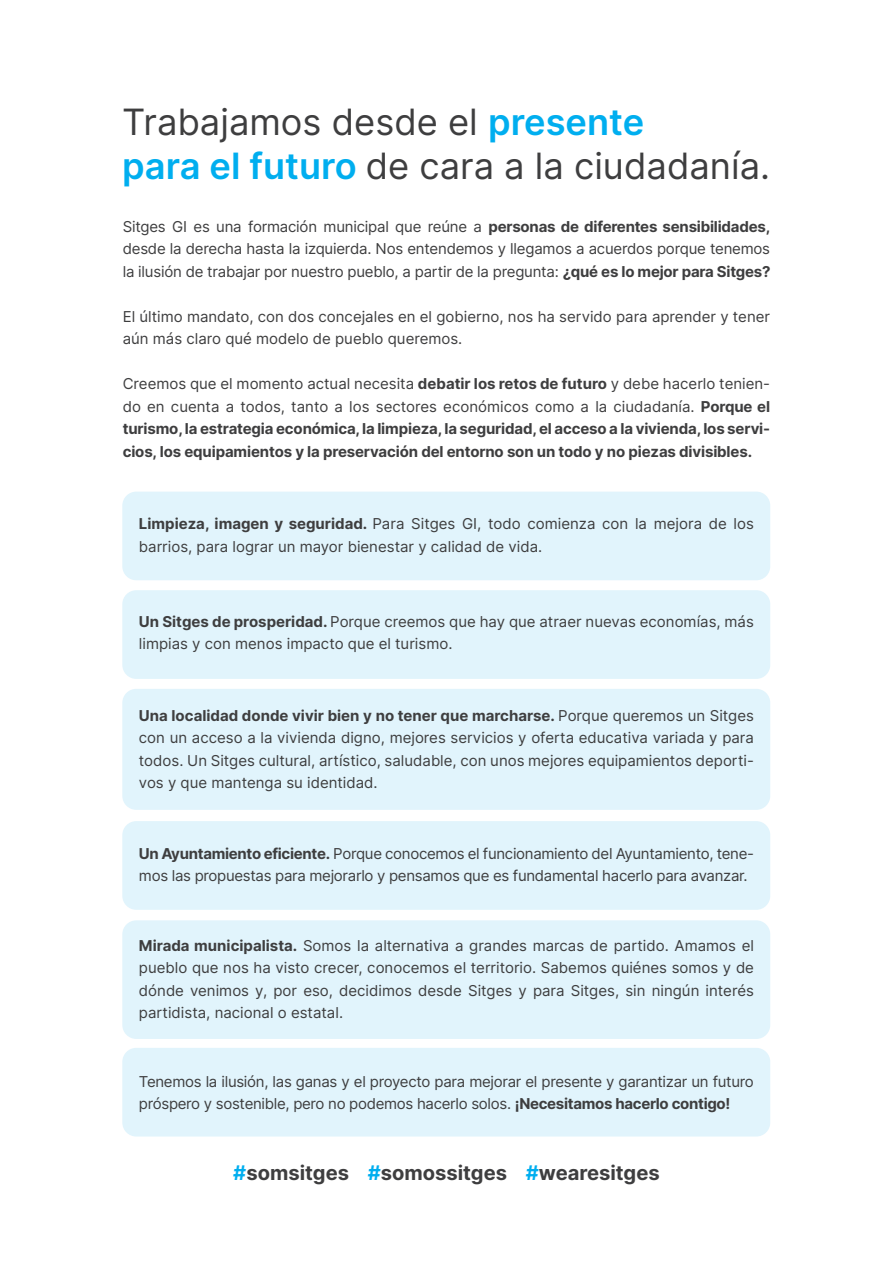
<style>
.page{position:relative;width:893px;height:1263px;background:#fff}
.page>*{position:absolute;margin:0;border:0;box-sizing:border-box;transform-origin:0 0}
.t1{font:36.3px/43.5px "Inter";color:#3e3e3f}
.t2{font:700 20.1px "Inter";color:#3e3e3f}
.t3{font:15px/22.5px "Inter";color:#3e3e3f;text-align:justify}
.t4{font:700 15px/22.5px "Inter";letter-spacing:-.01em;color:#3e3e3f;text-align:justify}
.t5{font:15px/22.5px "Inter";letter-spacing:-.02em;color:#3e3e3f}
.s1{font-weight:600;color:#00aeef}
.s2{font-weight:700}
.s3{font-weight:400}
.s4{color:#00aeef}
</style>
<div class="page">
<div style="left:122px;top:1048px;width:648px;height:88px;background:#e1f4fc;border-radius:14px"></div>
<div style="left:122px;top:492px;width:648px;height:88px;background:#e1f4fc;border-radius:14px"></div>
<div style="left:122px;top:590px;width:648px;height:89px;background:#e1f4fc;border-radius:14px"></div>
<div style="left:122px;top:821px;width:648px;height:89px;background:#e1f4fc;border-radius:14px"></div>
<div style="left:122px;top:920px;width:648px;height:119px;background:#e1f4fc;border-radius:14px"></div>
<div style="left:122px;top:689px;width:648px;height:121px;background:#e1f4fc;border-radius:14px"></div>
<h1 class="t1" style="left:122px;top:100px;width:649px">Trabajamos desde el <span class="s1">presente<br>para el futuro</span> de cara a la ciudadanía.</h1>
<p class="t3" style="left:123px;top:215px;width:649px">Sitges GI es una formación municipal que reúne a <span class="s2">personas de diferentes sensibilidades, </span>desde la derecha hasta la izquierda. Nos entendemos y llegamos a acuerdos porque tenemos la ilusión de trabajar por nuestro pueblo, a partir de la pregunta: <span class="s2">¿qué es lo mejor para Sitges?</span></p>
<p class="t3" style="left:123px;top:305px;width:649px">El último mandato, con dos concejales en el gobierno, nos ha servido para aprender y tener aún más claro qué modelo de pueblo queremos.</p>
<p class="t4" style="left:123px;top:372px;width:649px"><span class="s3">Creemos que el momento actual necesita</span> debatir los retos de futuro <span class="s3">y debe hacerlo tenien&shy;do en cuenta a todos, tanto a los sectores económicos como a la ciudadanía.</span> Porque el turismo, la estrategia económica, la limpieza, la seguridad, el acceso a la vivienda, los servi&shy;cios, los equipamientos y la preservación del entorno son un todo y no piezas divisibles.</p>
<p class="t3" style="left:139px;top:512px;width:616px"><span class="s2">Limpieza, imagen y seguridad.</span> Para Sitges GI, todo comienza con la mejora de los barrios, para lograr un mayor bienestar y calidad de vida.</p>
<p class="t3" style="left:139px;top:610px;width:616px"><span class="s2">Un Sitges de prosperidad.</span> Porque creemos que hay que atraer nuevas economías, más limpias y con menos impacto que el turismo.</p>
<p class="t3" style="left:139px;top:704px;width:616px"><span class="s2">Una localidad donde vivir bien y no tener que marcharse.</span> Porque queremos un Sitges con un acceso a la vivienda digno, mejores servicios y oferta educativa variada y para todos. Un Sitges cultural, artístico, saludable, con unos mejores equipamientos deporti&shy;vos y que mantenga su identidad.</p>
<p class="t5" style="left:139px;top:842px;width:616px"><span class="s2">Un Ayuntamiento eficiente.</span> Porque conocemos el funcionamiento del Ayuntamiento, tene&shy;mos las propuestas para mejorarlo y pensamos que es fundamental hacerlo para avanzar.</p>
<p class="t3" style="left:139px;top:934px;width:617px"><span class="s2">Mirada municipalista.</span> Somos la alternativa a grandes marcas de partido. Amamos el pueblo que nos ha visto crecer, conocemos el territorio. Sabemos quiénes somos y de dónde venimos y, por eso, decidimos desde Sitges y para Sitges, sin ningún interés partidista, nacional o estatal.</p>
<p class="t5" style="left:139px;top:1070px;width:616px">Tenemos la ilusión, las ganas y el proyecto para mejorar el presente y garantizar un futuro próspero y sostenible, pero no podemos hacerlo solos. <span class="s2">¡Necesitamos hacerlo contigo!</span></p>
<h2 class="t2" style="left:233px;top:1158px;width:428px"><span class="s4">#</span>somsitges <span class="s4">#</span>somossitges <span class="s4">#</span>wearesitges</h2>
</div>
